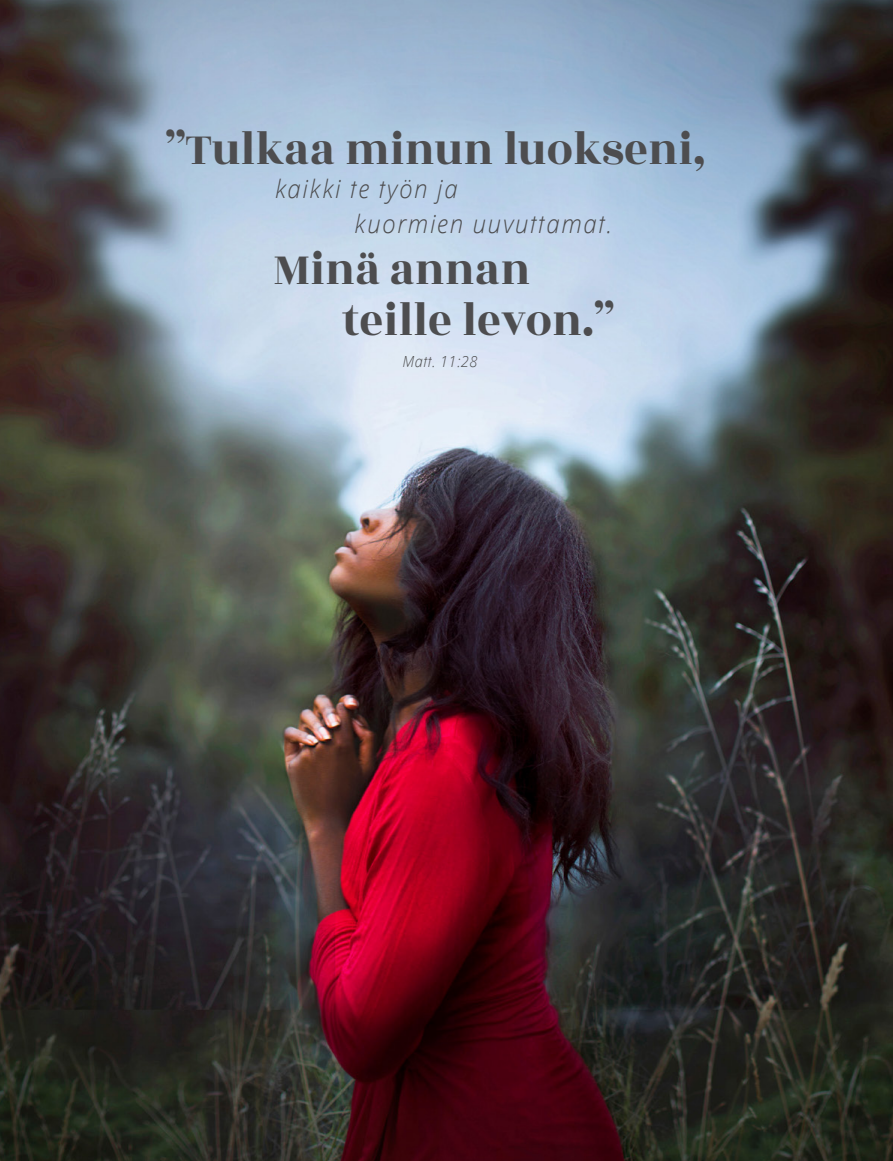
<style>
.page{position:relative;width:893px;height:1161px;background:#fff}
.page>*{position:absolute;margin:0;border:0;box-sizing:border-box;transform-origin:0 0}
.Side_Quote{font:48.9px/51px "Rozha One";color:#4d4d4f;scale:.95 1}
.Side_Quote-2{font:italic 300 25.2px/34.5px "Dots Solidlds Lat";letter-spacing:.07em;color:#4d4d4f;scale:.95 1}
.Side_QT_Citation{font:italic 300 15.3px "Dots Solidlds Lat";letter-spacing:.03em;color:#4d4d4f;scale:.95 1}
</style>
<div class="page">
<img style="left:0;top:0;width:893px;height:1161px">
<p class="Side_Quote" style="left:165px;top:124px;width:571px">”Tulkaa minun luokseni,</p>
<p class="Side_Quote-2" style="left:355px;top:172px;width:273px;text-indent:-80px">kaikki te työn ja<br>kuormien uuvuttamat.</p>
<p class="Side_Quote" style="left:343px;top:244px;width:287px;text-indent:-69px">Minä annan teille levon.”</p>
<p class="Side_QT_Citation" style="left:403px;top:351px;width:80px">Matt. 11:28</p>
</div>
